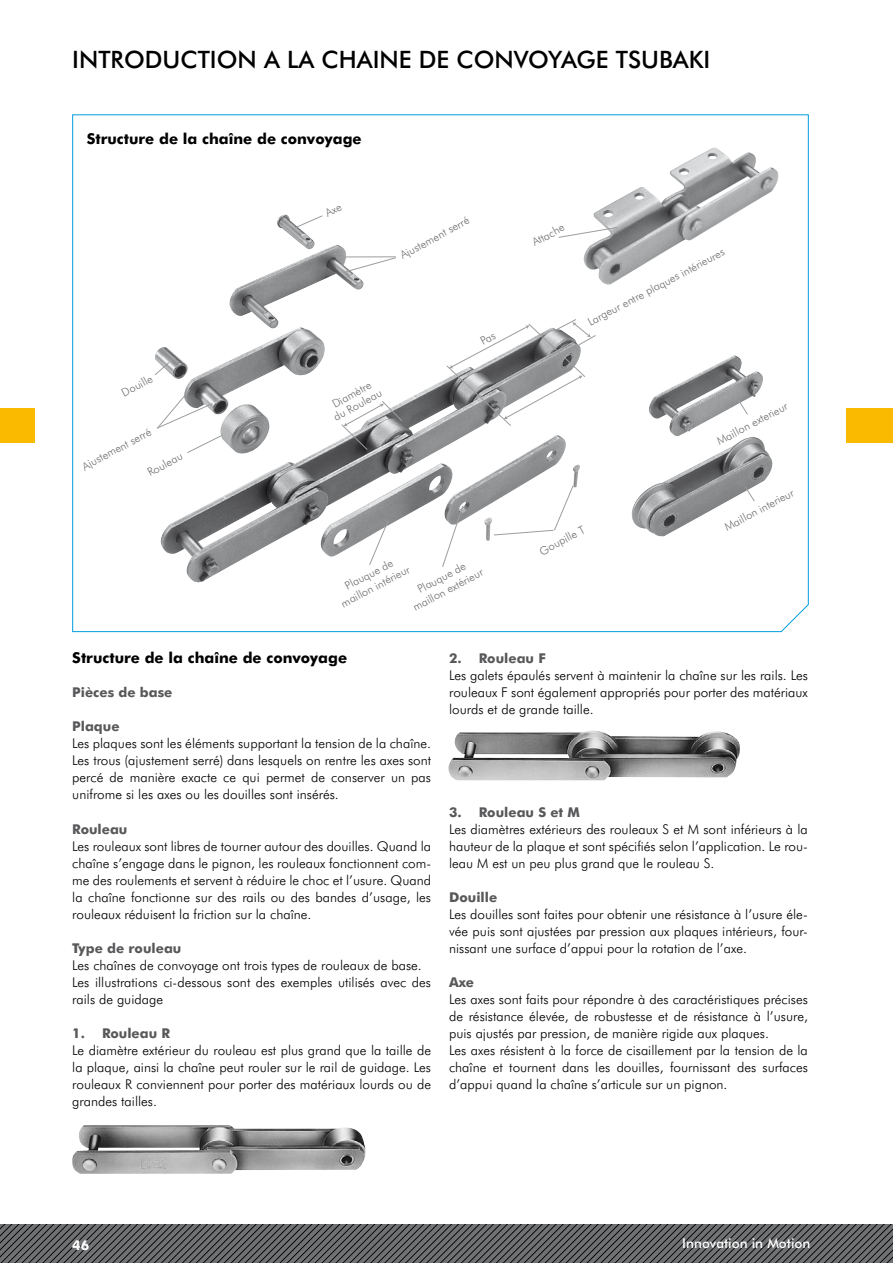
<style>
.page{position:relative;width:893px;height:1263px;background:#fff}
.page>*{position:absolute;margin:0;border:0;box-sizing:border-box;transform-origin:0 0}
.t1{font:500 24px "Futura BT";color:#000}
.t2{font:700 15px "Futura BT";color:#000}
.t3{font:300 13.5px/17px "Futura BT";color:#000;text-align:justify}
.t4{font:700 13.5px "Futura BT";color:#58585a}
.t5{font:500 13.5px "Futura BT";color:#fff}
.t6{font:700 13.5px "Futura BT";color:#fff}
.t7{font:300 11.25px/13.5px "Futura BT";color:#707173;text-align:center}
</style>
<div class="page">
<svg style="left:0;top:1225px;width:893px;height:38px;background:#5b5c5e"></svg>
<div style="left:846px;top:408px;width:47px;height:34px;background:#faba00"></div>
<div style="left:0;top:408px;width:34px;height:34px;background:#faba00"></div>
<svg style="left:72px;top:114px;width:737px;height:518px"></svg>
<img style="left:72px;top:1125px;width:294px;height:49px">
<img style="left:448px;top:730px;width:292px;height:50px">
<img style="left:581px;top:148px;width:199px;height:138px">
<img style="left:157px;top:328px;width:424px;height:255px">
<img style="left:154px;top:214px;width:210px;height:240px">
<img style="left:649px;top:355px;width:114px;height:82px">
<img style="left:630px;top:437px;width:145px;height:100px">
<svg style="left:341px;top:400px;width:62px;height:50px"></svg>
<svg style="left:156px;top:389px;width:67px;height:64px"></svg>
<svg style="left:154px;top:362px;width:16px;height:13px"></svg>
<hr style="left:344px;top:257px;width:52px;height:1px;background:#9c9d9f">
<svg style="left:346px;top:257px;width:50px;height:15px"></svg>
<svg style="left:558px;top:227px;width:60px;height:11px"></svg>
<svg style="left:369px;top:520px;width:20px;height:46px"></svg>
<svg style="left:442px;top:505px;width:21px;height:63px"></svg>
<svg style="left:493px;top:485px;width:81px;height:50px"></svg>
<svg style="left:737px;top:399px;width:11px;height:16px"></svg>
<svg style="left:744px;top:486px;width:11px;height:16px"></svg>
<svg style="left:446px;top:319px;width:150px;height:107px"></svg>
<svg style="left:294px;top:205px;width:48px;height:24px"></svg>
<h1 class="t1" style="left:72px;top:45px;width:640px">INTRODUCTION A LA CHAINE DE CONVOYAGE TSUBAKI</h1>
<p class="t2" style="left:87px;top:129px;width:276px">Structure de la chaîne de convoyage</p>
<p class="t7" style="left:119px;top:387px;width:35px;rotate:-28deg">Douille</p>
<p class="t7" style="left:80px;top:461px;width:78px;rotate:-28deg">Ajustement serré</p>
<p class="t7" style="left:145px;top:467px;width:40px;rotate:-28deg">Rouleau</p>
<p class="t7" style="left:397px;top:249px;width:78px;rotate:-28deg">Ajustement serré</p>
<p class="t7" style="left:530px;top:237px;width:36px;rotate:-28deg">Attache</p>
<p class="t7" style="left:585px;top:316px;width:154px;rotate:-28deg">Largeur entre plaques intérieures</p>
<p class="t7" style="left:326px;top:402px;width:55px;line-height:12px;rotate:-29deg">Diamètre du Rouleau</p>
<p class="t7" style="left:537px;top:546px;width:51px;rotate:-28deg">Goupille T</p>
<p class="t7" style="left:715px;top:436px;width:80px;rotate:-28deg">Maillon exterieur</p>
<p class="t7" style="left:722px;top:522px;width:78px;rotate:-28deg">Maillon interieur</p>
<p class="t7" style="left:332px;top:586px;width:78px;rotate:-28deg">Plauque de maillon intérieur</p>
<p class="t7" style="left:404px;top:590px;width:79px;rotate:-28deg">Plauque de maillon extérieur</p>
<p class="t2" style="left:72px;top:649px;width:276px">Structure de la chaîne de convoyage</p>
<p class="t4" style="left:72px;top:684px;width:102px">Pièces de base</p>
<p class="t4" style="left:72px;top:718px;width:49px">Plaque</p>
<p class="t3" style="left:72px;top:735px;width:360px">Les plaques sont les éléments supportant la tension de la chaîne.<br>Les trous (ajustement serré) dans lesquels on rentre les axes sont percé de manière exacte ce qui permet de conserver un pas unifrome si les axes ou les douilles sont insérés.</p>
<p class="t4" style="left:72px;top:820px;width:57px">Rouleau</p>
<p class="t3" style="left:72px;top:837px;width:360px">Les rouleaux sont libres de tourner autour des douilles. Quand la chaîne s’engage dans le pignon, les rouleaux fonctionnent com&shy;me des roulements et servent à réduire le choc et l’usure. Quand la chaîne fonctionne sur des rails ou des bandes d’usage, les rouleaux réduisent la friction sur la chaîne.</p>
<p class="t4" style="left:72px;top:939px;width:111px">Type de rouleau</p>
<p class="t3" style="left:72px;top:956px;width:360px;text-align:left">Les chaînes de convoyage ont trois types de rouleaux de base.<br>Les illustrations ci-dessous sont des exemples utilisés avec des rails de guidage</p>
<p class="t4" style="left:72px;top:1024px;width:99px">1. Rouleau R</p>
<p class="t3" style="left:72px;top:1041px;width:360px">Le diamètre extérieur du rouleau est plus grand que la taille de la plaque, ainsi la chaîne peut rouler sur le rail de guidage. Les rouleaux R conviennent pour porter des matériaux lourds ou de grandes tailles.</p>
<p class="t4" style="left:449px;top:650px;width:98px">2. Rouleau F</p>
<p class="t3" style="left:449px;top:667px;width:360px">Les galets épaulés servent à maintenir la chaîne sur les rails. Les rouleaux F sont également appropriés pour porter des matériaux lourds et de grande taille.</p>
<p class="t4" style="left:449px;top:803px;width:133px">3. Rouleau S et M</p>
<p class="t3" style="left:449px;top:820px;width:360px">Les diamètres extérieurs des rouleaux S et M sont inférieurs à la hauteur de la plaque et sont spécifiés selon l’application. Le rou&shy;leau M est un peu plus grand que le rouleau S.</p>
<p class="t4" style="left:449px;top:888px;width:50px">Douille</p>
<p class="t3" style="left:449px;top:905px;width:360px">Les douilles sont faites pour obtenir une résistance à l’usure éle&shy;vée puis sont ajustées par pression aux plaques intérieurs, four&shy;nissant une surface d’appui pour la rotation de l’axe.</p>
<p class="t4" style="left:449px;top:974px;width:26px">Axe</p>
<p class="t3" style="left:449px;top:990px;width:360px;text-align:left">Les axes sont faits pour répondre à des caractéristiques précises de résistance élevée, de robustesse et de résistance à l’usure, puis ajustés par pression, de manière rigide aux plaques.<br>Les axes résistent à la force de cisaillement par la tension de la chaîne et tournent dans les douilles, fournissant des surfaces d’appui quand la chaîne s’articule sur un pignon.</p>
<p class="t6" style="left:72px;top:1237px;width:18px">46</p>
<p class="t5" style="left:682px;top:1235px;width:130px">Innovation in Motion</p>
</div>
